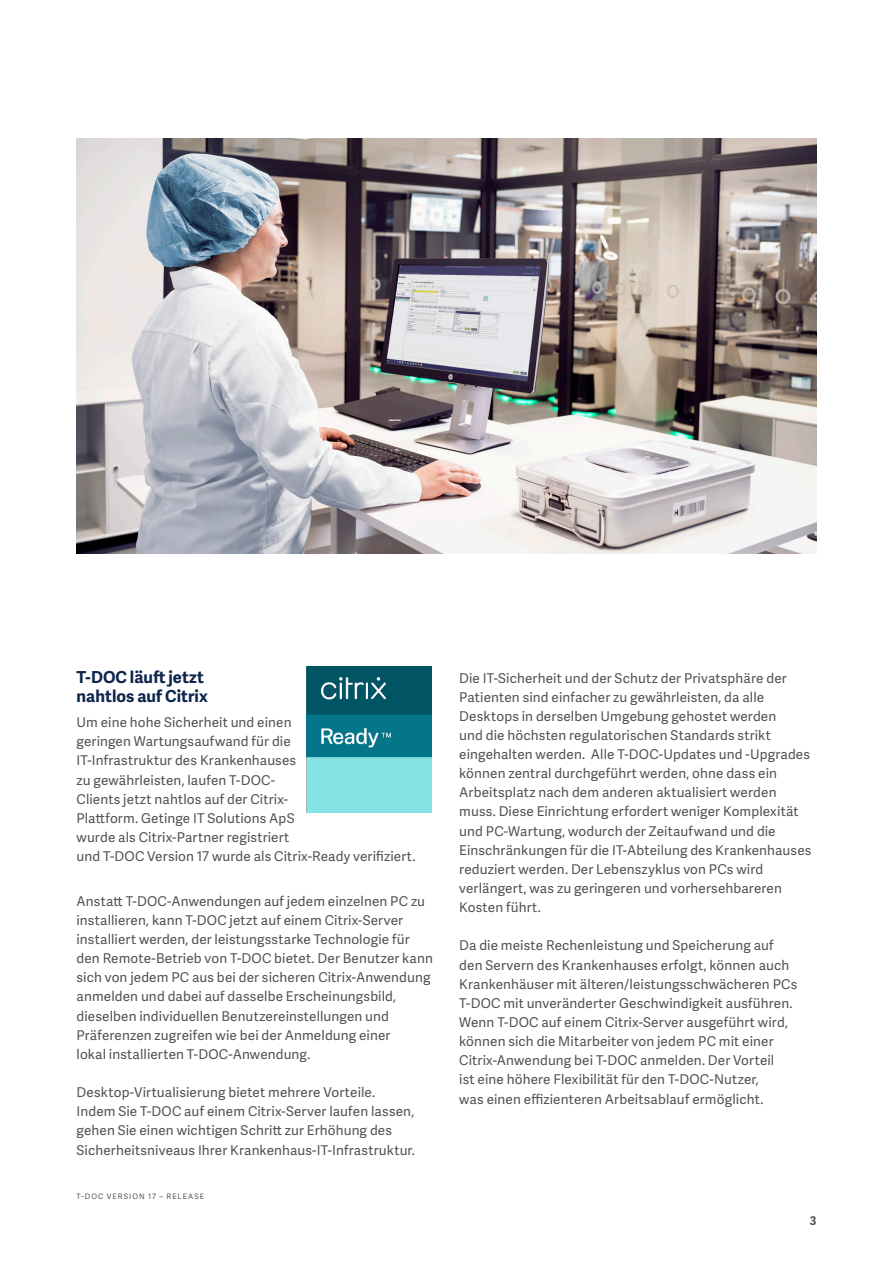
<style>
.page{position:relative;width:893px;height:1263px;background:#fff}
.page>*{position:absolute;margin:0;border:0;box-sizing:border-box;transform-origin:0 0}
.A4_USL_Body_copy_Ade{font:700 16.5px/19.2px "Adelle Sans";letter-spacing:.005em;color:#0c254b}
.A4_USL_Body_copy_Ade-2{font:13.5px/19.2px "Adelle Sans";letter-spacing:.01em;color:#505353}
.t1{font:700 12px "Adelle Sans";color:#505353}
.t2{font:7.5px "Adelle Sans";letter-spacing:.145em;color:#505353}
</style>
<div class="page">
<img style="left:77px;top:138px;width:739px;height:416px">
<img style="left:306px;top:667px;width:126px;height:146px">
<p class="A4_USL_Body_copy_Ade" style="left:77px;top:666px;width:133px">T-DOC läuft jetzt nahtlos auf Citrix</p>
<p class="A4_USL_Body_copy_Ade-2" style="left:77px;top:712px;width:340px">Um eine hohe Sicherheit und einen<br>geringen Wartungsaufwand für die<br>IT-I nfrastruktur des Krankenhauses<br>zu gewährleisten, laufen T-DOC-<br>Clients jetzt nahtlos auf der Citrix-<br>Plattform. Getinge IT Solutions ApS<br>wurde als Citrix-Partner registriert<br>und T-DOC Version 17 wurde als Citrix-Ready verifiziert.</p>
<p class="A4_USL_Body_copy_Ade-2" style="left:77px;top:891px;width:358px">Anstatt T-DOC-Anwendungen auf jedem einzelnen PC zu installieren, kann T-DOC jetzt auf einem Citrix-Server installiert werden, der leistungsstarke Technologie für den Remote-Betrieb von T-DOC bietet. Der Benutzer kann sich von jedem PC aus bei der sicheren Citrix-Anwendung anmelden und dabei auf dasselbe Erscheinungsbild, dieselben individuellen Benutzereinstellungen und Präferenzen zugreifen wie bei der Anmeldung einer<br>lokal installierten T-DOC-Anwendung.</p>
<p class="A4_USL_Body_copy_Ade-2" style="left:77px;top:1082px;width:340px">Desktop-Virtualisierung bietet mehrere Vorteile.<br>I ndem Sie T-DOC auf einem Citrix-Server laufen lassen, gehen Sie einen wichtigen Schritt zur Erhöhung des Sicherheitsniveaus I hrer Krankenhaus-IT-I nfrastruktur.</p>
<p class="t2" style="left:77px;top:1191px;width:129px">T-DOC VERSION 17 – RELEASE</p>
<p class="A4_USL_Body_copy_Ade-2" style="left:459px;top:668px;width:354px">Die IT-Sicherheit und der Schutz der Privatsphäre der Patienten sind einfacher zu gewährleisten, da alle Desktops in derselben Umgebung gehostet werden<br>und die höchsten regulatorischen Standards strikt eingehalten werden. Alle T-DOC-Updates und -Upgrades können zentral durchgeführt werden, ohne dass ein Arbeitsplatz nach dem anderen aktualisiert werden muss. Diese Einrichtung erfordert weniger Komplexität und PC-Wartung, wodurch der Zeitaufwand und die Einschränkungen für die IT-Abteilung des Krankenhauses reduziert werden. Der Lebenszyklus von PCs wird verlängert, was zu geringeren und vorhersehbareren Kosten führt.</p>
<p class="A4_USL_Body_copy_Ade-2" style="left:459px;top:935px;width:340px">Da die meiste Rechenleistung und Speicherung auf den Servern des Krankenhauses erfolgt, können auch Krankenhäuser mit älteren/leistungsschwächeren PCs T-DOC mit unveränderter Geschwindigkeit ausführen.</p>
<p class="A4_USL_Body_copy_Ade-2" style="left:459px;top:1012px;width:330px">Wenn T-DOC auf einem Citrix-Server ausgeführt wird, können sich die Mitarbeiter von jedem PC mit einer Citrix-Anwendung bei T-DOC anmelden. Der Vorteil ist eine höhere Flexibilität für den T-DOC-N utzer,<br>was einen effizienteren Arbeitsablauf ermöglicht.</p>
<p class="t1" style="left:810px;top:1211px;width:8px">3</p>
</div>
